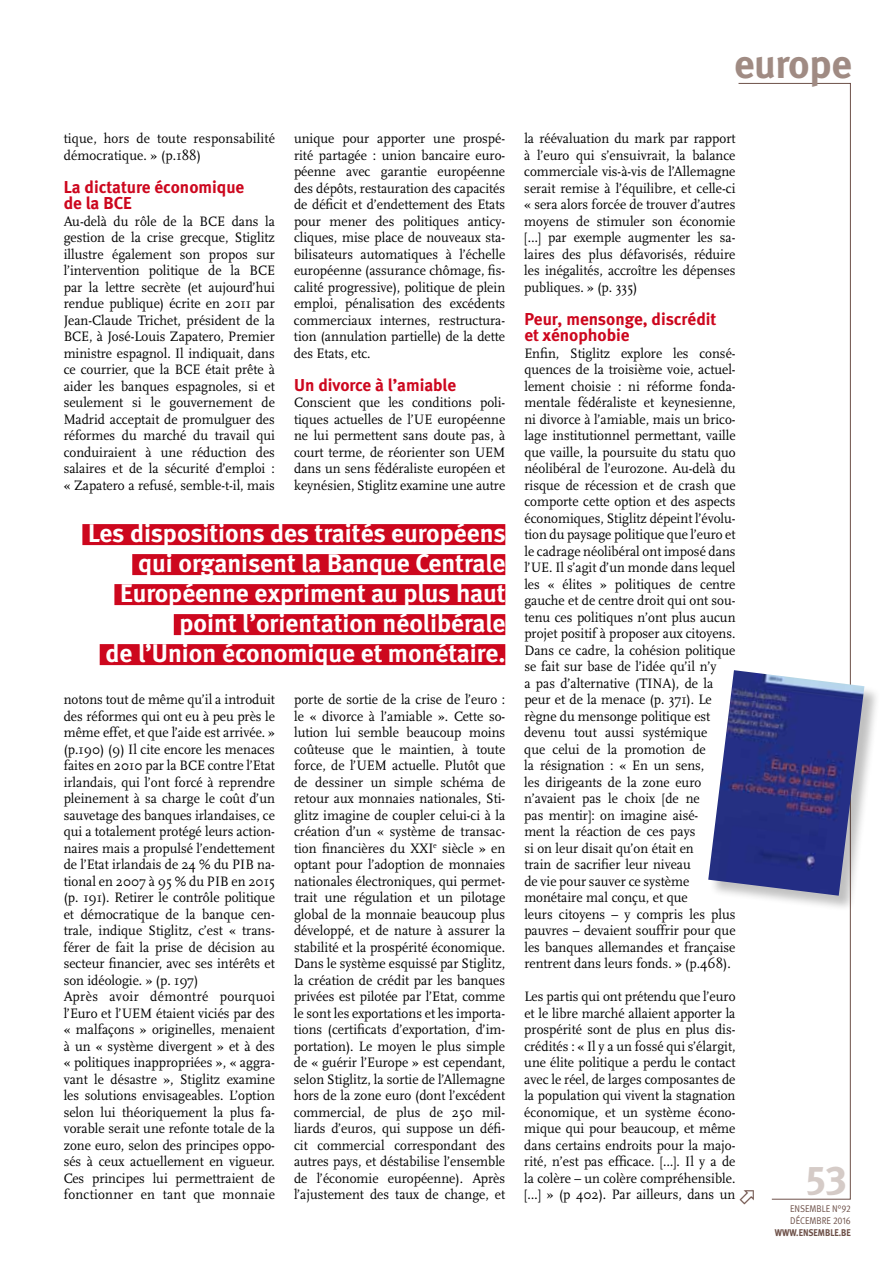
<style>
.page{position:relative;width:893px;height:1263px;background:#fff}
.page>*{position:absolute;margin:0;border:0;box-sizing:border-box;transform-origin:0 0}
.t1{font:700 40.5px "Meta";letter-spacing:-.01em;color:#a08b83}
.t2{font:40.5px "Meta Bold Expert";color:#d5cbc7}
.t3{font:700 25.5px/30px "Meta";color:#fff;text-align:right}
.t4{font:700 17.25px/16.5px "Meta";color:#cd071e}
.t5{font:14.25px/16.5px "Scala";color:#000;text-align:justify;scale:.95 1}
.t6{font:9.75px/12px "Meta Normal";color:#6d5048;scale:.9 1}
.t7{font:700 9.75px "Meta";color:#6d5048;scale:.9 1}
.s1{font-family:"Meta Normal Expert"}
</style>
<div class="page">
<svg style="left:738px;top:83px;width:113px;height:1116px"></svg>
<div style="left:708px;top:670px;width:172px;height:241px;background:#000;opacity:.25"></div>
<img style="left:708px;top:670px;width:156px;height:226px">
<div style="left:82px;top:524px;width:423px;height:21px;background:#cd071e"></div>
<div style="left:132px;top:554px;width:373px;height:21px;background:#cd071e"></div>
<div style="left:114px;top:584px;width:391px;height:21px;background:#cd071e"></div>
<div style="left:174px;top:614px;width:331px;height:21px;background:#cd071e"></div>
<div style="left:100px;top:644px;width:405px;height:21px;background:#cd071e"></div>
<svg style="left:740px;top:1190px;width:14px;height:9px"></svg>
<p class="t5" style="left:64px;top:130px;width:224px">tique, hors de toute responsabilité démocratique. » (p.188)</p>
<p class="t4" style="left:64px;top:178px;width:182px">La dictature économique de la BCE</p>
<p class="t5" style="left:64px;top:213px;width:224px">Au-delà du rôle de la BCE dans la gestion de la crise grecque, Stiglitz illustre également son propos sur l’intervention politique de la BCE par la lettre secrète (et aujourd’hui rendue publique) écrite en 2011 par Jean-Claude Trichet, président de la BCE, à José-Louis Zapatero, Premier ministre espagnol. Il indiquait, dans ce courrier, que la BCE était prête à aider les banques espagnoles, si et seulement si le gouvernement de Madrid acceptait de promulguer des réformes du marché du travail qui conduiraient à une réduction des salaires et de la sécurité d’emploi : « Zapatero a refusé, semble-t-il, mais</p>
<p class="t5" style="left:294px;top:130px;width:224px">unique pour apporter une prospé&shy;rité partagée : union bancaire euro&shy;péenne avec garantie européenne des dépôts, restauration des capacités de déficit et d’endettement des Etats pour mener des politiques anticy&shy;cliques, mise place de nouveaux sta&shy;bilisateurs automatiques à l’échelle européenne (assurance chômage, fis&shy;calité progressive), politique de plein emploi, pénalisation des excédents commerciaux internes, restructura&shy;tion (annulation partielle) de la dette des Etats, etc.</p>
<p class="t4" style="left:294px;top:376px;width:163px">Un divorce à l’amiable</p>
<p class="t5" style="left:294px;top:394px;width:224px">Conscient que les conditions poli&shy;tiques actuelles de l’UE européenne ne lui permettent sans doute pas, à court terme, de réorienter son UEM dans un sens fédéraliste européen et keynésien, Stiglitz examine une autre</p>
<h2 class="t3" style="left:88px;top:518px;width:419px">Les dispositions des traités européens qui organisent la Banque Centrale Européenne expriment au plus haut point l’orientation néolibérale<br>de l’Union économique et monétaire.</h2>
<p class="t5" style="left:64px;top:691px;width:224px;text-align:left">notons tout de même qu’il a introduit des réformes qui ont eu à peu près le même effet, et que l’aide est arrivée. » (p.190) (9) Il cite encore les menaces faites en 2010 par la BCE contre l’Etat irlandais, qui l’ont forcé à reprendre pleinement à sa charge le coût d’un sauvetage des banques irlandaises, ce qui a totalement protégé leurs action&shy;naires mais a propulsé l’endettement de l’Etat irlandais de 24 % du PIB na&shy;tional en 2007 à 95 % du PIB en 2015 (p. 191). Retirer le contrôle politique et démocratique de la banque cen&shy;trale, indique Stiglitz, c’est « trans&shy;férer de fait la prise de décision au secteur financier, avec ses intérêts et son idéologie. » (p. 197)<br>Après avoir démontré pourquoi l’Euro et l’UEM étaient viciés par des « malfaçons » originelles, menaient à un « système divergent » et à des « politiques inappropriées », « aggra&shy;vant le désastre », Stiglitz examine les solutions envisageables. L’option selon lui théoriquement la plus fa&shy;vorable serait une refonte totale de la zone euro, selon des principes oppo&shy;sés à ceux actuellement en vigueur.<br>Ces principes lui permettraient de fonctionner en tant que monnaie</p>
<p class="t5" style="left:294px;top:691px;width:224px">porte de sortie de la crise de l’euro : le « divorce à l’amiable ». Cette so&shy;lution lui semble beaucoup moins coûteuse que le maintien, à toute force, de l’UEM actuelle. Plutôt que de dessiner un simple schéma de retour aux monnaies nationales, Sti&shy;glitz imagine de coupler celui-ci à la création d’un « système de transac&shy;tion financières du XXI<sup>e</sup> siècle » en optant pour l’adoption de monnaies nationales électroniques, qui permet&shy;trait une régulation et un pilotage global de la monnaie beaucoup plus développé, et de nature à assurer la stabilité et la prospérité économique.<br>Dans le système esquissé par Stiglitz, la création de crédit par les banques privées est pilotée par l’Etat, comme le sont les exportations et les importa&shy;tions (certificats d’exportation, d’im&shy;portation). Le moyen le plus simple de « guérir l’Europe » est cependant, selon Stiglitz, la sortie de l’Allemagne hors de la zone euro (dont l’excédent commercial, de plus de 250 mil&shy;liards d’euros, qui suppose un défi&shy;cit commercial correspondant des autres pays, et déstabilise l’ensemble de l’économie européenne). Après l’ajustement des taux de change, et</p>
<h1 class="t1" style="left:734px;top:40px;width:119px">europe</h1>
<p class="t5" style="left:524px;top:130px;width:224px">la réévaluation du mark par rapport à l’euro qui s’ensuivrait, la balance commerciale vis-à-vis de l’Allemagne serait remise à l’équilibre, et celle-ci « sera alors forcée de trouver d’autres moyens de stimuler son économie […] par exemple augmenter les sa&shy;laires des plus défavorisés, réduire les inégalités, accroître les dépenses publiques. » (p. 335)</p>
<p class="t4" style="left:524px;top:310px;width:193px">Peur, mensonge, discrédit et xénophobie</p>
<p class="t5" style="left:524px;top:345px;width:224px;text-align:left">Enfin, Stiglitz explore les consé&shy;quences de la troisième voie, actuel&shy;lement choisie : ni réforme fonda&shy;mentale fédéraliste et keynesienne, ni divorce à l’amiable, mais un brico&shy;lage institutionnel permettant, vaille que vaille, la poursuite du statu quo néolibéral de l’eurozone. Au-delà du risque de récession et de crash que comporte cette option et des aspects économiques, Stiglitz dépeint l’évolu&shy;tion du paysage politique que l’euro et le cadrage néolibéral ont imposé dans l’UE. Il s’agit d’un monde dans lequel les « élites » politiques de centre gauche et de centre droit qui ont sou&shy;tenu ces politiques n’ont plus aucun projet positif à proposer aux citoyens.<br>Dans ce cadre, la cohésion politique se fait sur base de l’idée qu’il n’y<br>a pas d’alternative (TINA), de la peur et de la menace (p. 371). Le règne du mensonge politique est devenu tout aussi systémique<br>que celui de la promotion de<br>la résignation : « En un sens,<br>les dirigeants de la zone euro n’avaient pas le choix [de ne<br>pas mentir]: on imagine aisé-<br>ment la réaction de ces pays<br>si on leur disait qu’on était en<br>train de sacrifier leur niveau<br>de vie pour sauver ce système monétaire mal conçu, et que<br>leurs citoyens – y compris les plus pauvres – devaient souffrir pour que les banques allemandes et française rentrent dans leurs fonds. » (p.468).</p>
<p class="t5" style="left:524px;top:988px;width:224px">Les partis qui ont prétendu que l’euro et le libre marché allaient apporter la prospérité sont de plus en plus dis&shy;crédités : « Il y a un fossé qui s’élargit, une élite politique a perdu le contact avec le réel, de larges composantes de la population qui vivent la stagnation économique, et un système écono&shy;mique qui pour beaucoup, et même dans certains endroits pour la majo&shy;rité, n’est pas efficace. […]. Il y a de la colère – un colère compréhensible. […] » (p 402). Par ailleurs, dans un</p>
<h1 class="t2" style="left:806px;top:1156px;width:42px">53</h1>
<p class="t6" style="left:790px;top:1203px;width:69px">ENSEMBLE N°<span class="s1">92<br></span>DÉCEMBRE <span class="s1">2016</span></p>
<p class="t7" style="left:775px;top:1227px;width:86px">www.ensemble.be</p>
</div>
